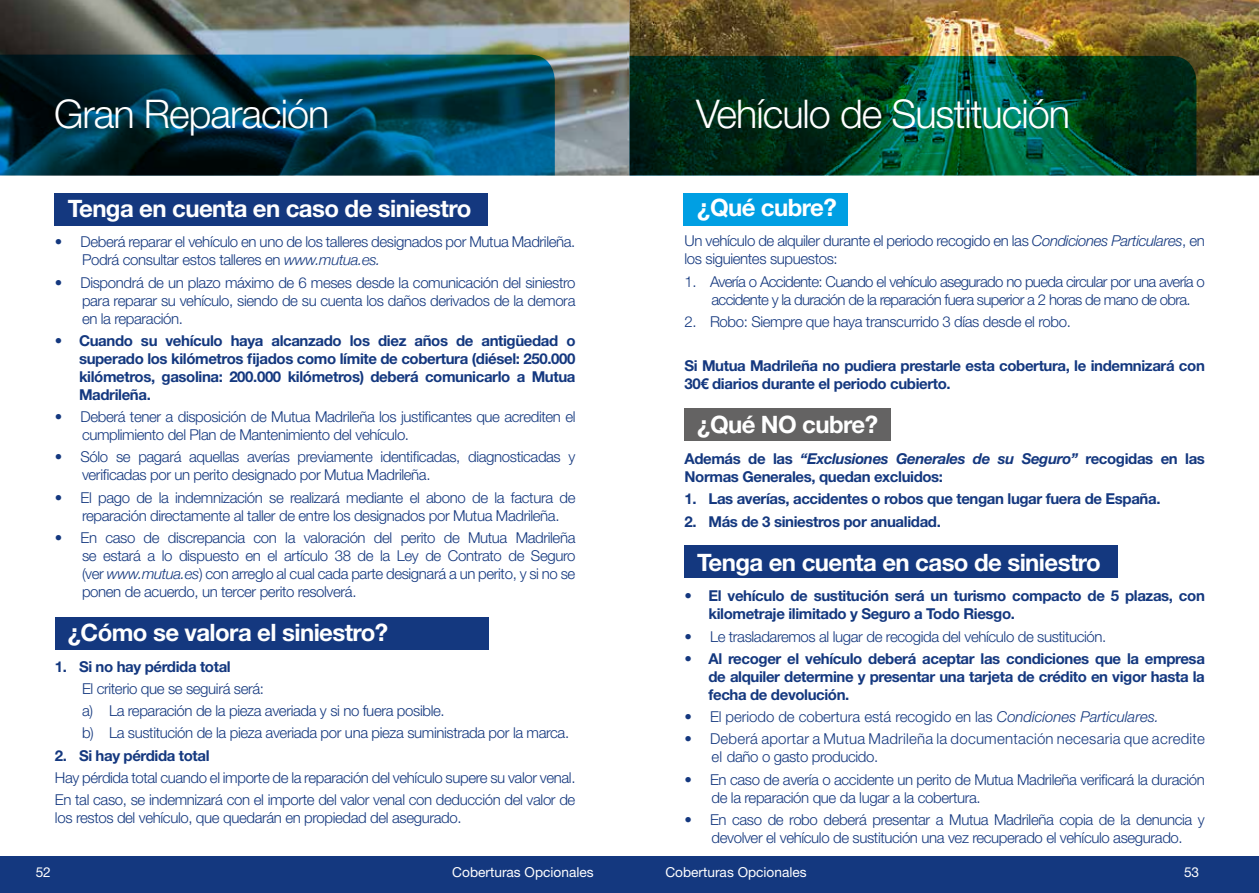
<style>
.page{position:relative;width:1259px;height:893px;background:#fff}
.page>*{position:absolute;margin:0;border:0;box-sizing:border-box;transform-origin:0 0}
.t1{font:300 39.6px "Helvetica Neue LT Std";letter-spacing:-.025em;color:#fff}
.t2{font:700 24px "Helvetica Neue LT Std";letter-spacing:-.025em;color:#fff}
.t3{font:300 15px/18px "Helvetica Neue LT Std";letter-spacing:-.025em;color:#14387f}
.t4{font:700 15px/18px "Helvetica Neue LT Std";letter-spacing:-.025em;color:#14387f}
.t5{font:300 15px/18px "Helvetica Neue LT Std";letter-spacing:-.045em;color:#14387f}
.t6{font:300 15px/18px "Helvetica Neue LT Std";letter-spacing:.015em;color:#14387f}
.t7{font:300 15px "Helvetica Neue LT Std";letter-spacing:-.005em;color:#14387f}
.t8{font:13.65px "Helvetica Neue LT Std";color:#fff}
.s1{font-family:"Helvetica Neue";font-style:italic}
.s2{font-style:italic}
</style>
<div class="page">
<img style="left:0;top:0;width:1259px;height:176px">
<div style="left:54px;top:193px;width:434px;height:33px;background:#14387f"></div>
<div style="left:55px;top:618px;width:434px;height:32px;background:#14387f"></div>
<div style="left:0;top:856px;width:1259px;height:37px;background:#14387f"></div>
<svg style="left:0;top:55px;width:555px;height:120px;background:#003c52"></svg>
<div style="left:684px;top:545px;width:434px;height:33px;background:#14387f"></div>
<svg style="left:629px;top:56px;width:567px;height:119px;background:#004027"></svg>
<div style="left:684px;top:408px;width:207px;height:32px;background:#646363"></div>
<div style="left:683px;top:193px;width:165px;height:33px;background:#009fe3"></div>
<h1 class="t1" style="left:54px;top:89px;width:277px">Gran Reparación</h1>
<h1 class="t1" style="left:696px;top:90px;width:375px">Vehículo de Sustitución</h1>
<h2 class="t2" style="left:68px;top:193px;width:405px">Tenga en cuenta en caso de siniestro</h2>
<p class="t3" style="left:82px;top:233px;width:495px;text-indent:-27px">• Deberá reparar el vehículo en uno de los talleres designados por Mutua Madrileña.<br>Podrá consultar estos talleres en <span class="s1">www.mutua.es.</span></p>
<p class="t3" style="left:82px;top:273px;width:495px;text-align:justify;text-indent:-27px">• Dispondrá de un plazo máximo de 6 meses desde la comunicación del siniestro para reparar su vehículo, siendo de su cuenta los daños derivados de la demora en la reparación.</p>
<p class="t4" style="left:79px;top:331px;width:498px;text-align:justify;text-indent:-24px">• Cuando su vehículo haya alcanzado los diez años de antigüedad o superado los kilómetros fijados como límite de cobertura (diésel: 250.000 kilómetros, gasolina: 200.000 kilómetros) deberá comunicarlo a Mutua Madrileña.</p>
<p class="t3" style="left:82px;top:407px;width:495px;text-indent:-27px">• Deberá tener a disposición de Mutua Madrileña los justificantes que acrediten el cumplimiento del Plan de Mantenimiento del vehículo.</p>
<p class="t3" style="left:82px;top:448px;width:495px;text-indent:-27px">• Sólo se pagará aquellas averías previamente identificadas, diagnosticadas y verificadas por un perito designado por Mutua Madrileña.</p>
<p class="t3" style="left:82px;top:488px;width:495px;text-indent:-27px">• El pago de la indemnización se realizará mediante el abono de la factura de reparación directamente al taller de entre los designados por Mutua Madrileña.</p>
<p class="t3" style="left:82px;top:528px;width:495px;text-align:justify;text-indent:-27px">• En caso de discrepancia con la valoración del perito de Mutua Madrileña se estará a lo dispuesto en el artículo 38 de la Ley de Contrato de Seguro (ver <span class="s1">www.mutua.es</span>) con arreglo al cual cada parte designará a un perito, y si no se ponen de acuerdo, un tercer perito resolverá.</p>
<h2 class="t2" style="left:68px;top:617px;width:322px">¿Cómo se valora el siniestro?</h2>
<p class="t4" style="left:55px;top:657px;width:177px">1. Si no hay pérdida total</p>
<p class="t3" style="left:82px;top:677px;width:489px;line-height:22.2px">El criterio que se seguirá será:<br>a) La reparación de la pieza averiada y si no fuera posible.<br>b) La sustitución de la pieza averiada por una pieza suministrada por la marca.</p>
<p class="t4" style="left:55px;top:746px;width:156px">2. Si hay pérdida total</p>
<p class="t3" style="left:55px;top:766px;width:522px;line-height:22.2px">Hay pérdida total cuando el importe de la reparación del vehículo supere su valor venal.<br>En tal caso, se indemnizará con el importe del valor venal con deducción del valor de</p>
<p class="t3" style="left:55px;top:808px;width:408px">los restos del vehículo, que quedarán en propiedad del asegurado.</p>
<p class="t8" style="left:36px;top:864px;width:16px">52</p>
<p class="t8" style="left:452px;top:864px;width:143px">Coberturas Opcionales</p>
<h2 class="t2" style="left:697px;top:192px;width:141px">¿Qué cubre?</h2>
<p class="t3" style="left:684px;top:232px;width:522px">Un vehículo de alquiler durante el periodo recogido en las <span class="s2">Condiciones Particulares</span>, en los siguientes supuestos:</p>
<p class="t5" style="left:711px;top:272px;width:495px;text-indent:-27px">1. Avería o Accidente: Cuando el vehículo asegurado no pueda circular por una avería o accidente y la duración de la reparación fuera superior a 2 horas de mano de obra.</p>
<p class="t3" style="left:684px;top:312px;width:388px">2. Robo: Siempre que haya transcurrido 3 días desde el robo.</p>
<p class="t4" style="left:684px;top:357px;width:522px">Si Mutua Madrileña no pudiera prestarle esta cobertura, le indemnizará con<br>30€ diarios durante el periodo cubierto.</p>
<h2 class="t2" style="left:697px;top:410px;width:182px">¿Qué NO cubre?</h2>
<p class="t4" style="left:684px;top:449px;width:522px">Además de las <span class="s2">“Exclusiones Generales de su Seguro”</span> recogidas en las<br>Normas Generales, quedan excluidos:</p>
<p class="t4" style="left:684px;top:490px;width:477px">1. Las averías, accidentes o robos que tengan lugar fuera de España.</p>
<p class="t4" style="left:684px;top:512px;width:258px">2. Más de 3 siniestros por anualidad.</p>
<h2 class="t2" style="left:697px;top:547px;width:405px">Tenga en cuenta en caso de siniestro</h2>
<p class="t4" style="left:708px;top:587px;width:498px;text-indent:-24px">• El vehículo de sustitución será un turismo compacto de 5 plazas, con kilometraje ilimitado y Seguro a Todo Riesgo.</p>
<p class="t3" style="left:684px;top:627px;width:423px">• Le trasladaremos al lugar de recogida del vehículo de sustitución.</p>
<p class="t4" style="left:708px;top:649px;width:498px;text-align:justify;text-indent:-24px">• Al recoger el vehículo deberá aceptar las condiciones que la empresa de alquiler determine y presentar una tarjeta de crédito en vigor hasta la fecha de devolución.</p>
<p class="t7" style="left:684px;top:708px;width:476px">• El periodo de cobertura está recogido en las <span class="s2">Condiciones Particulares.</span></p>
<p class="t6" style="left:711px;top:730px;width:495px;text-indent:-27px">• Deberá aportar a Mutua Madrileña la documentación necesaria que acredite el daño o gasto producido.</p>
<p class="t3" style="left:711px;top:770px;width:495px;text-indent:-27px">• En caso de avería o accidente un perito de Mutua Madrileña verificará la duración de la reparación que da lugar a la cobertura.</p>
<p class="t3" style="left:684px;top:810px;width:522px;text-align:center">• En caso de robo deberá presentar a Mutua Madrileña copia de la denuncia y devolver el vehículo de sustitución una vez recuperado el vehículo asegurado.</p>
<p class="t8" style="left:665px;top:864px;width:143px">Coberturas Opcionales</p>
<p class="t8" style="left:1184px;top:864px;width:16px">53</p>
</div>
